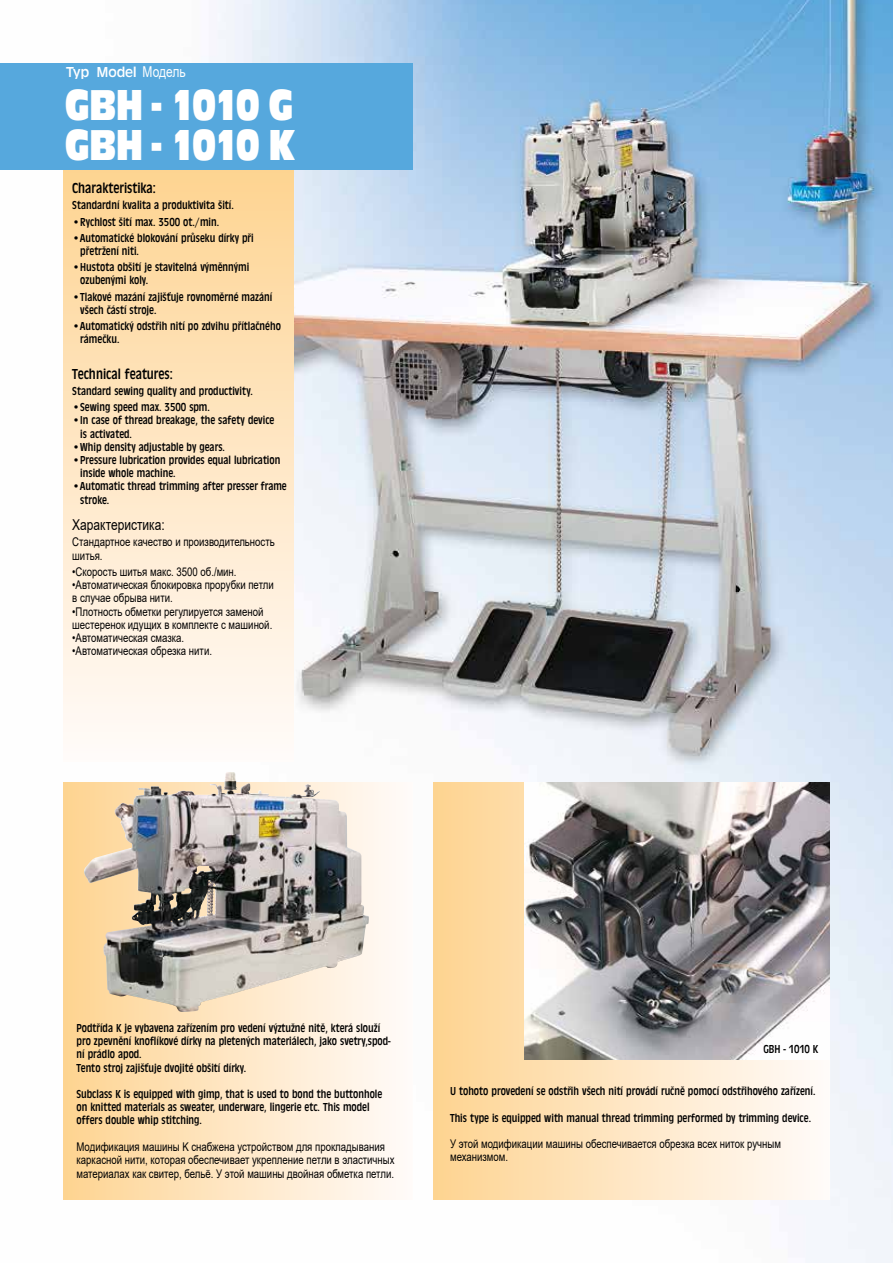
<style>
.page{position:relative;width:893px;height:1263px;background:#fff}
.page>*{position:absolute;margin:0;border:0;box-sizing:border-box;transform-origin:0 0}
.t1{font:45px/40.5px "Antique Olive TOT Comp";letter-spacing:-.04em;color:#fff;scale:.8 1}
.t2{font:condensed 15px "Antique Olive TOT";color:#000}
.t3{font:15px "Arial";color:#000;scale:.8 1}
.t4{font:15px "Antique Olive TOT";color:#fff}
.t5{font:condensed 12px/13.2px "Antique Olive TOT";color:#000}
.t6{font:12px/13.4px "Arial";color:#000;scale:.8 1}
.s1{font-family:"Arial"}
</style>
<div class="page">
<img style="left:0;top:0;width:893px;height:1263px">
<svg style="left:64px;top:782px;width:348px;height:417px;background:#e1d0b8"></svg>
<div style="left:434px;top:782px;width:395px;height:417px;background:linear-gradient(to right,#fed492,#fffbfa)"></div>
<div style="left:64px;top:167px;width:230px;height:594px;background:linear-gradient(to bottom,#fed492,#fffbfa)"></div>
<div style="left:0;top:64px;width:412px;height:106px;background:#56a8dd"></div>
<img style="left:84px;top:772px;width:143px;height:104px">
<img style="left:524px;top:782px;width:305px;height:278px">
<p class="t4" style="left:66px;top:64px;width:121px">Typ Model <span class="s1">Модель</span></p>
<h1 class="t1" style="left:65px;top:85px;width:289px">GBH - 1010 G<br>GBH - 1010 K</h1>
<p class="t2" style="left:72px;top:180px;width:85px">Charakteristika:</p>
<p class="t5" style="left:72px;top:199px;width:163px">Standardní kvalita a produktivita šití.</p>
<p class="t5" style="left:72px;top:215px;width:148px">•Rychlost šití max. 3500 ot./min.</p>
<p class="t5" style="left:80px;top:231px;width:175px;text-indent:-8px">•Automatické blokování průseku dírky při přetržení niti.</p>
<p class="t5" style="left:80px;top:261px;width:171px;text-indent:-8px">•Hustota obšití je stavitelná výměnnými ozubenými koly.</p>
<p class="t5" style="left:80px;top:290px;width:193px;text-indent:-8px">•Tlakové mazání zajišťuje rovnoměrné mazání všech částí stroje.</p>
<p class="t5" style="left:80px;top:320px;width:202px;text-indent:-8px">•Automatický odstřih nití po zdvihu přítlačného rámečku.</p>
<p class="t2" style="left:72px;top:366px;width:102px">Technical features:</p>
<p class="t5" style="left:72px;top:385px;width:182px">Standard sewing quality and productivity.</p>
<p class="t5" style="left:72px;top:401px;width:139px">•Sewing speed max. 3500 spm.</p>
<p class="t5" style="left:80px;top:414px;width:196px;text-indent:-8px">•In case of thread breakage, the safety device is activated.</p>
<p class="t5" style="left:72px;top:440px;width:154px">•Whip density adjustable by gears.</p>
<p class="t5" style="left:80px;top:454px;width:202px;text-indent:-8px">•Pressure lubrication provides equal lubrication inside whole machine.</p>
<p class="t5" style="left:80px;top:480px;width:208px;text-indent:-8px">•Automatic thread trimming after presser frame stroke.</p>
<p class="t3" style="left:72px;top:514px;width:117px">Характеристика:</p>
<p class="t6" style="left:72px;top:535px;width:255px">Стандартное качество и производительность шитья.</p>
<p class="t6" style="left:72px;top:565px;width:207px">•Скорость шитья макс. 3500 oб./мин.</p>
<p class="t6" style="left:72px;top:578px;width:253px">•Автоматическая блокировка прорубки петли в случае обрыва нити.</p>
<p class="t6" style="left:72px;top:605px;width:252px">•Плотность обметки регулируется заменой шестеренок идущих в комплекте с машиной.</p>
<p class="t6" style="left:72px;top:631px;width:141px">•Автоматическая смазка.</p>
<p class="t6" style="left:72px;top:644px;width:176px">•Автоматическая обрезка нити.</p>
<p class="t5" style="left:77px;top:1022px;width:316px">Podtřída K je vybavena zařízením pro vedení výztužné nitě, která slouží pro zpevnění knoflíkové dírky na pletených materiálech, jako svetry,spod&shy;ní prádlo apod.<br>Tento stroj zajišťuje dvojité obšití dírky.</p>
<p class="t5" style="left:77px;top:1088px;width:307px">Subclass K is equipped with gimp, that is used to bond the buttonhole on knitted materials as sweater, underware, lingerie etc. This model offers double whip stitching.</p>
<p class="t6" style="left:77px;top:1140px;width:399px">Модификация машины K снабжена устройством для прокладывания каркасной нити, которая обеспечивает укрепление петли в эластичных материалах как свитер, бельё. У этой машины двойная обметка петли.</p>
<p class="t5" style="left:763px;top:1043px;width:56px">GBH - 1010 K</p>
<p class="t5" style="left:450px;top:1078px;width:367px;line-height:26.4px">U tohoto provedení se odstřih všech nití provádí ručně pomocí odstřihového zařízení.<br>This type is equipped with manual thread trimming performed by trimming device.</p>
<p class="t6" style="left:450px;top:1137px;width:415px">У этой модификации машины обеспечивается обрезка всех ниток ручным механизмом.</p>
</div>
